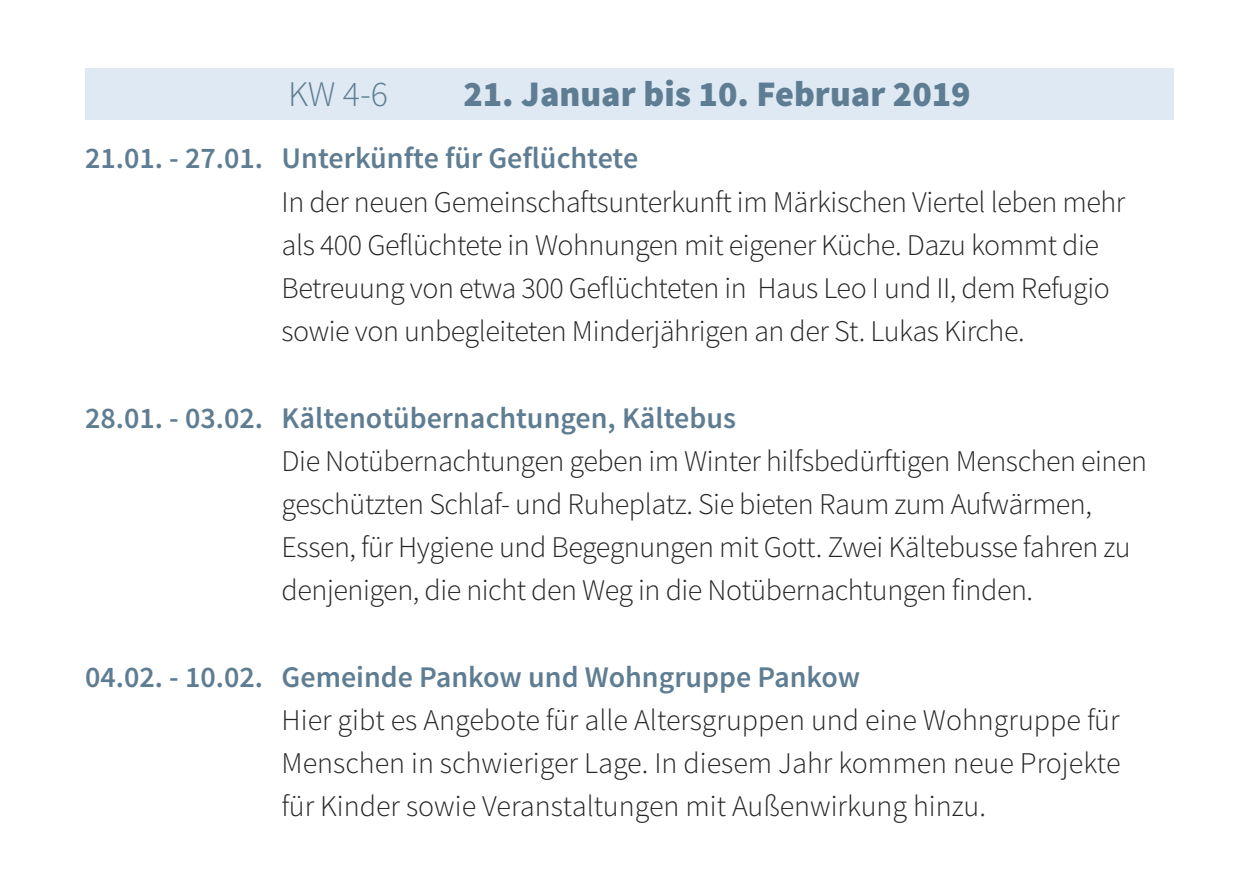
<style>
.page{position:relative;width:1259px;height:893px;background:#fff}
.page>*{position:absolute;margin:0;border:0;box-sizing:border-box;transform-origin:0 0}
.t1{font:900 36px "Source Sans Pro";color:#5f7d92}
.t2{font:300 36px "Source Sans Pro";color:#5f7d92}
.t3{font:300 30px/43.2px "Source Sans Pro";letter-spacing:-.015em;color:#272526}
.t4{font:600 30px "Source Sans Pro";color:#5f7d92}
</style>
<div class="page">
<div style="left:85px;top:68px;width:1089px;height:51px;background:#dee9f4"></div>
<p class="t2" style="left:288px;top:72px;width:101px">KW 4-6</p>
<p class="t1" style="left:463px;top:71px;width:509px">21. Januar bis 10. Februar 2019</p>
<p class="t4" style="left:85px;top:139px;width:555px">21.01. - 27.01. Unterkünfte für Geflüchtete</p>
<p class="t3" style="left:281px;top:180px;width:845px">In der neuen Gemeinschaftsunterkunft im Märkischen Viertel leben mehr als 400 Geflüchtete in Wohnungen mit eigener Küche. Dazu kommt die Betreuung von etwa 300 Geflüchteten in Haus Leo I und II, dem Refugio sowie von unbegleiteten Minderjährigen an der St. Lukas Kirche.</p>
<p class="t4" style="left:85px;top:399px;width:652px">28.01. - 03.02. Kältenotübernachtungen, Kältebus</p>
<p class="t3" style="left:282px;top:439px;width:867px">Die Notübernachtungen geben im Winter hilfsbedürftigen Menschen einen geschützten Schlaf- und Ruheplatz. Sie bieten Raum zum Aufwärmen, Essen, für Hygiene und Begegnungen mit Gott. Zwei Kältebusse fahren zu denjenigen, die nicht den Weg in die Notübernachtungen finden.</p>
<p class="t4" style="left:85px;top:658px;width:777px">04.02. - 10.02. Gemeinde Pankow und Wohngruppe Pankow</p>
<p class="t3" style="left:282px;top:699px;width:840px;text-align:justify">Hier gibt es Angebote für alle Altersgruppen und eine Wohngruppe für Menschen in schwieriger Lage. In diesem Jahr kommen neue Projekte für Kinder sowie Veranstaltungen mit Außenwirkung hinzu.</p>
</div>
